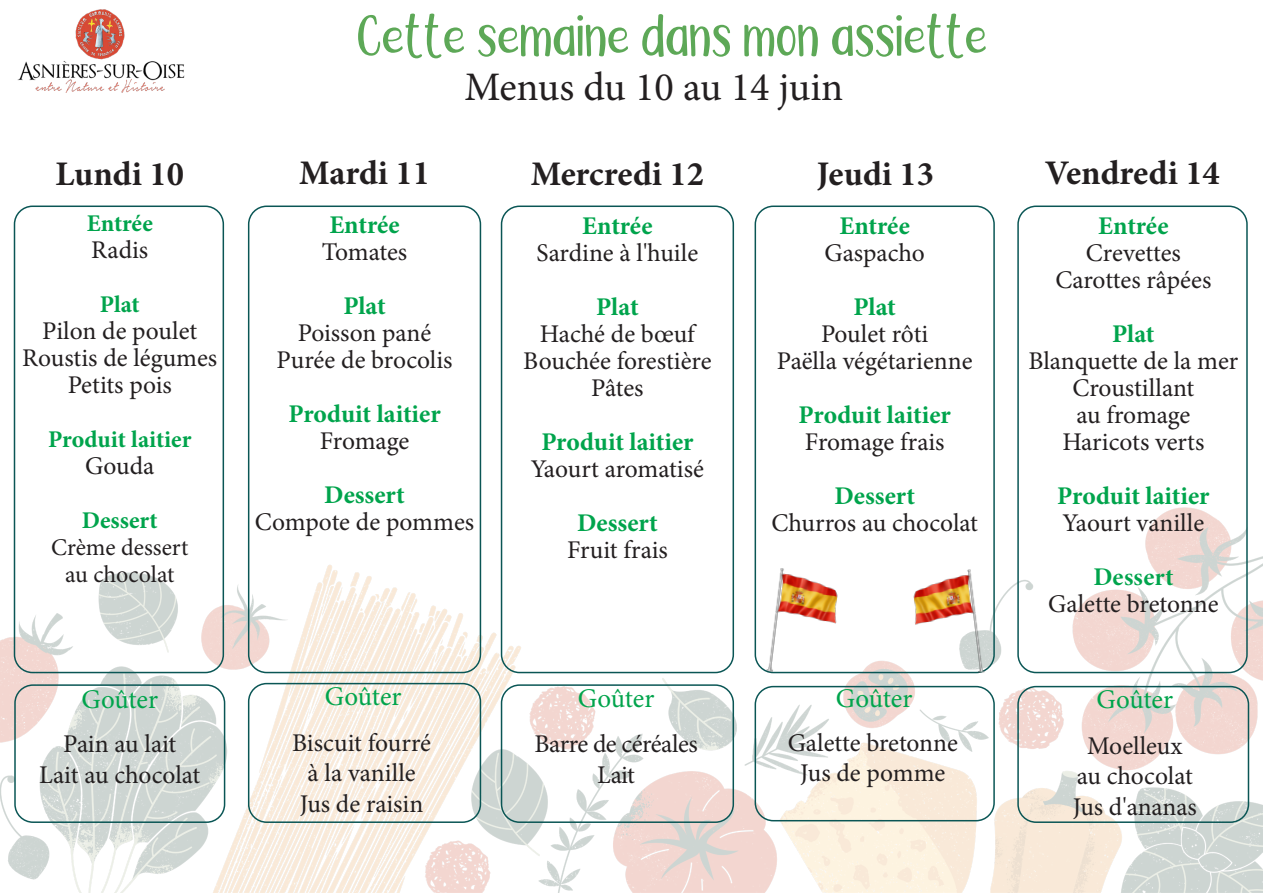
<style>
.page{position:relative;width:1263px;height:893px;background:#fff}
.page>*{position:absolute;margin:0;border:0;box-sizing:border-box;transform-origin:0 0}
.t1{font:57px "Ciscopic";color:#5da857}
.t2{font:40.5px "Minion Pro";letter-spacing:-.005em;color:#231f20}
.t3{font:700 34.5px "Minion Pro";color:#231f20}
.t4{font:27px "Minion Pro";letter-spacing:-.005em;color:#00a44c}
.t5{font:25.5px/27px "Minion Pro";letter-spacing:-.005em;color:#231f20;text-align:center}
.t6{font:700 25.5px "Minion Pro";letter-spacing:-.005em;color:#00a44c}
.t7{font:25.5px "Minion Variable Concept";letter-spacing:.01em;color:#00a44c}
.t8{font:700 24px "Minion Pro";letter-spacing:-.005em;color:#00a44c}
.t9{font:24px "Minion Pro";color:#231f20}
</style>
<div class="page">
<img style="left:0;top:319px;width:1263px;height:574px">
<div style="left:14px;top:206px;width:210px;height:467px;border:2px solid #0a5655;border-radius:18px"></div>
<div style="left:248px;top:206px;width:233px;height:467px;border:2px solid #0a5655;border-radius:18px"></div>
<div style="left:501px;top:206px;width:233px;height:467px;border:2px solid #0a5655;border-radius:18px"></div>
<div style="left:754px;top:206px;width:241px;height:467px;border:2px solid #0a5655;border-radius:18px"></div>
<div style="left:1017px;top:206px;width:231px;height:467px;border:2px solid #0a5655;border-radius:18px"></div>
<img style="left:17px;top:9px;width:168px;height:84px">
<div style="left:14px;top:684px;width:211px;height:139px;border:2px solid #0a5655;border-radius:18px"></div>
<div style="left:248px;top:683px;width:233px;height:140px;border:2px solid #0a5655;border-radius:18px"></div>
<div style="left:501px;top:684px;width:233px;height:139px;border:2px solid #0a5655;border-radius:18px"></div>
<div style="left:754px;top:686px;width:241px;height:135px;border:2px solid #0a5655;border-radius:18px"></div>
<div style="left:1017px;top:686px;width:232px;height:137px;border:2px solid #0a5655;border-radius:18px"></div>
<img style="left:741px;top:559px;width:118px;height:125px">
<img style="left:891px;top:560px;width:118px;height:125px">
<p class="t1" style="left:357px;top:9px;width:632px">Cette semaine dans mon assiette</p>
<p class="t2" style="left:464px;top:60px;width:380px">Menus du 10 au 14 juin</p>
<p class="t3" style="left:56px;top:150px;width:130px">Lundi 10</p>
<p class="t3" style="left:299px;top:148px;width:132px">Mardi 11</p>
<p class="t3" style="left:531px;top:150px;width:175px">Mercredi 12</p>
<p class="t3" style="left:817px;top:150px;width:119px">Jeudi 13</p>
<p class="t3" style="left:1045px;top:148px;width:176px">Vendredi 14</p>
<p class="t8" style="left:87px;top:206px;width:68px">Entrée</p>
<p class="t5" style="left:91px;top:236px;width:59px">Radis</p>
<p class="t8" style="left:100px;top:287px;width:41px">Plat</p>
<p class="t5" style="left:22px;top:317px;width:196px">Pilon de poulet<br>Roustis de légumes<br>Petits pois</p>
<p class="t8" style="left:48px;top:422px;width:145px">Produit laitier</p>
<p class="t5" style="left:85px;top:452px;width:71px">Gouda</p>
<p class="t8" style="left:82px;top:503px;width:77px">Dessert</p>
<p class="t9" style="left:51px;top:531px;width:139px">Crème dessert</p>
<p class="t9" style="left:65px;top:558px;width:111px">au chocolat</p>
<p class="t6" style="left:329px;top:206px;width:72px">Entrée</p>
<p class="t5" style="left:322px;top:238px;width:87px">Tomates</p>
<p class="t6" style="left:343px;top:287px;width:44px">Plat</p>
<p class="t5" style="left:277px;top:319px;width:177px">Poisson pané<br>Purée de brocolis</p>
<p class="t6" style="left:288px;top:395px;width:154px">Produit laitier</p>
<p class="t5" style="left:320px;top:427px;width:91px">Fromage</p>
<p class="t6" style="left:324px;top:476px;width:82px">Dessert</p>
<p class="t5" style="left:255px;top:508px;width:221px">Compote de pommes</p>
<p class="t4" style="left:81px;top:681px;width:78px">Goûter</p>
<p class="t5" style="left:39px;top:729px;width:163px;line-height:30.6px">Pain au lait<br>Lait au chocolat</p>
<p class="t4" style="left:325px;top:679px;width:78px">Goûter</p>
<p class="t5" style="left:292px;top:729px;width:140px">Biscuit fourré</p>
<p class="t5" style="left:300px;top:758px;width:125px;line-height:30.6px">à la vanille<br>Jus de raisin</p>
<p class="t6" style="left:582px;top:208px;width:72px">Entrée</p>
<p class="t5" style="left:537px;top:239px;width:163px">Sardine à l'huile</p>
<p class="t6" style="left:596px;top:289px;width:44px">Plat</p>
<p class="t5" style="left:523px;top:320px;width:190px">Haché de bœuf<br>Bouchée forestière<br>Pâtes</p>
<p class="t6" style="left:541px;top:424px;width:154px">Produit laitier</p>
<p class="t5" style="left:531px;top:455px;width:175px">Yaourt aromatisé</p>
<p class="t6" style="left:577px;top:505px;width:82px">Dessert</p>
<p class="t5" style="left:567px;top:536px;width:102px">Fruit frais</p>
<p class="t6" style="left:839px;top:208px;width:72px">Entrée</p>
<p class="t5" style="left:824px;top:239px;width:102px">Gaspacho</p>
<p class="t6" style="left:853px;top:289px;width:44px">Plat</p>
<p class="t5" style="left:777px;top:320px;width:197px">Poulet rôti<br>Paëlla végétarienne</p>
<p class="t6" style="left:799px;top:397px;width:154px">Produit laitier</p>
<p class="t5" style="left:805px;top:428px;width:141px">Fromage frais</p>
<p class="t6" style="left:834px;top:478px;width:82px">Dessert</p>
<p class="t5" style="left:771px;top:509px;width:208px">Churros au chocolat</p>
<p class="t6" style="left:1098px;top:208px;width:72px">Entrée</p>
<p class="t5" style="left:1055px;top:239px;width:158px">Crevettes<br>Carottes râpées</p>
<p class="t6" style="left:1112px;top:316px;width:44px">Plat</p>
<p class="t5" style="left:1028px;top:347px;width:211px">Blanquette de la mer<br>Croustillant</p>
<p class="t5" style="left:1062px;top:401px;width:144px">au fromage<br>Haricots verts</p>
<p class="t6" style="left:1057px;top:478px;width:154px">Produit laitier</p>
<p class="t5" style="left:1062px;top:509px;width:143px">Yaourt vanille</p>
<p class="t7" style="left:1093px;top:559px;width:82px">Dessert</p>
<p class="t5" style="left:1048px;top:590px;width:172px">Galette bretonne</p>
<p class="t4" style="left:578px;top:680px;width:78px">Goûter</p>
<p class="t5" style="left:534px;top:729px;width:165px;line-height:30.6px">Barre de céréales<br>Lait</p>
<p class="t5" style="left:788px;top:727px;width:172px;line-height:30.6px">Galette bretonne<br>Jus de pomme</p>
<p class="t5" style="left:1087px;top:732px;width:97px">Moelleux</p>
<p class="t4" style="left:836px;top:680px;width:78px">Goûter</p>
<p class="t4" style="left:1096px;top:681px;width:78px">Goûter</p>
<p class="t5" style="left:1077px;top:763px;width:118px">au chocolat</p>
<p class="t5" style="left:1073px;top:793px;width:126px">Jus d'ananas</p>
</div>
